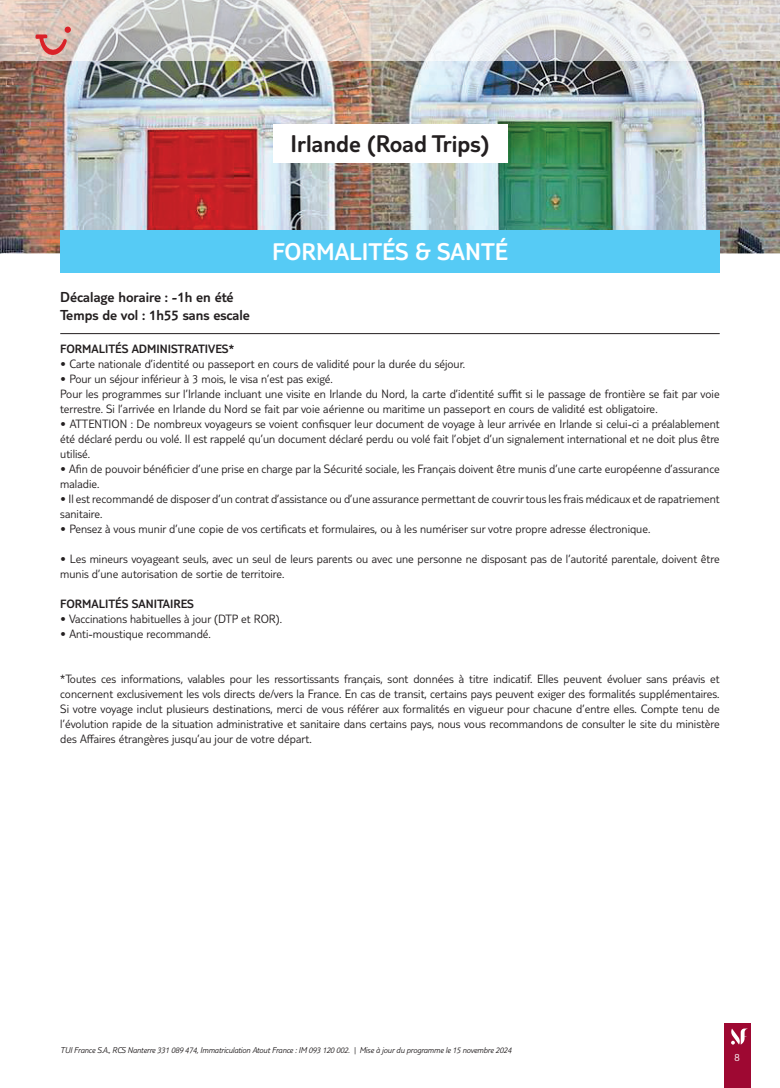
<style>
.page{position:relative;width:780px;height:1088px;background:#fff}
.page>*{position:absolute;margin:0;border:0;box-sizing:border-box;transform-origin:0 0}
.t1{font:300 25px "TUI Type";color:#231f20}
.t2{font:300 25px "TUI Type";color:#fff}
.t3{font:300 15px/18px "TUI Type";color:#231f20}
.t4{font:300 12.5px/15px "TUI Type";color:#231f20}
.t5{font:300 12.5px "TUI Type";color:#231f20}
.t6{font:300 11.25px "TUI Type";color:#fff}
.t7{font:italic 300 8.75px "TUI Type";letter-spacing:-.02em;color:#231f20}
</style>
<div class="page">
<div style="left:724px;top:1023px;width:26px;height:65px;background:#9e0832"></div>
<svg style="left:731px;top:1028px;width:17px;height:16px"></svg>
<img style="left:0;top:60px;width:780px;height:193px">
<img style="left:0;top:0;width:780px;height:60px">
<div style="left:273px;top:124px;width:234px;height:39px;background:#fff"></div>
<hr style="left:60px;top:333px;width:659px;height:1px;background:#231f20">
<div style="left:60px;top:230px;width:659px;height:43px;background:#56cbf5"></div>
<svg style="left:35px;top:27px;width:36px;height:33px"></svg>
<h1 class="t1" style="left:290px;top:129px;width:200px">Irlande (Road Trips)</h1>
<h1 class="t2" style="left:272px;top:237px;width:237px">FORMALITÉS &amp; SANTÉ</h1>
<p class="t3" style="left:60px;top:288px;width:191px">Décalage horaire : -1h en été<br>Temps de vol : 1h55 sans escale</p>
<p class="t5" style="left:60px;top:341px;width:175px">FORMALITÉS ADMINISTRATIVES*</p>
<p class="t4" style="left:60px;top:356px;width:406px">• Carte nationale d’identité ou passeport en cours de validité pour la durée du séjour.</p>
<p class="t4" style="left:60px;top:371px;width:661px">• Pour un séjour inférieur à 3 mois, le visa n’est pas exigé.<br>Pour les programmes sur l’Irlande incluant une visite en Irlande du Nord, la carte d’identité suffit si le passage de frontière se fait par voie terrestre. Si l’arrivée en Irlande du Nord se fait par voie aérienne ou maritime un passeport en cours de validité est obligatoire.</p>
<p class="t4" style="left:60px;top:416px;width:661px;text-align:justify">• ATTENTION : De nombreux voyageurs se voient confisquer leur document de voyage à leur arrivée en Irlande si celui-ci a préalablement été déclaré perdu ou volé. Il est rappelé qu’un document déclaré perdu ou volé fait l’objet d’un signalement international et ne doit plus être utilisé.</p>
<p class="t4" style="left:60px;top:461px;width:661px">• Afin de pouvoir bénéficier d’une prise en charge par la Sécurité sociale, les Français doivent être munis d’une carte européenne d’assurance maladie.</p>
<p class="t4" style="left:60px;top:491px;width:661px">• Il est recommandé de disposer d’un contrat d’assistance ou d’une assurance permettant de couvrir tous les frais médicaux et de rapatriement sanitaire.</p>
<p class="t4" style="left:60px;top:521px;width:591px">• Pensez à vous munir d’une copie de vos certificats et formulaires, ou à les numériser sur votre propre adresse électronique.</p>
<p class="t4" style="left:60px;top:551px;width:661px">• Les mineurs voyageant seuls, avec un seul de leurs parents ou avec une personne ne disposant pas de l’autorité parentale, doivent être munis d’une autorisation de sortie de territoire.</p>
<p class="t5" style="left:60px;top:596px;width:135px">FORMALITÉS SANITAIRES</p>
<p class="t4" style="left:60px;top:611px;width:223px">• Vaccinations habituelles à jour (DTP et ROR).</p>
<p class="t4" style="left:60px;top:626px;width:152px">• Anti-moustique recommandé.</p>
<p class="t4" style="left:60px;top:671px;width:661px;text-align:justify">*Toutes ces informations, valables pour les ressortissants français, sont données à titre indicatif. Elles peuvent évoluer sans préavis et concernent exclusivement les vols directs de/vers la France. En cas de transit, certains pays peuvent exiger des formalités supplémentaires.<br>Si votre voyage inclut plusieurs destinations, merci de vous référer aux formalités en vigueur pour chacune d’entre elles. Compte tenu de l’évolution rapide de la situation administrative et sanitaire dans certains pays, nous vous recommandons de consulter le site du ministère des Affaires étrangères jusqu’au jour de votre départ.</p>
<p class="t7" style="left:60px;top:1045px;width:452px">TUI France S.A., RCS Nanterre 331 089 474, Immatriculation Atout France : IM 093 120 002. | Mise à jour du programme le 15 novembre 2024</p>
<p class="t6" style="left:734px;top:1050px;width:7px">8</p>
</div>
